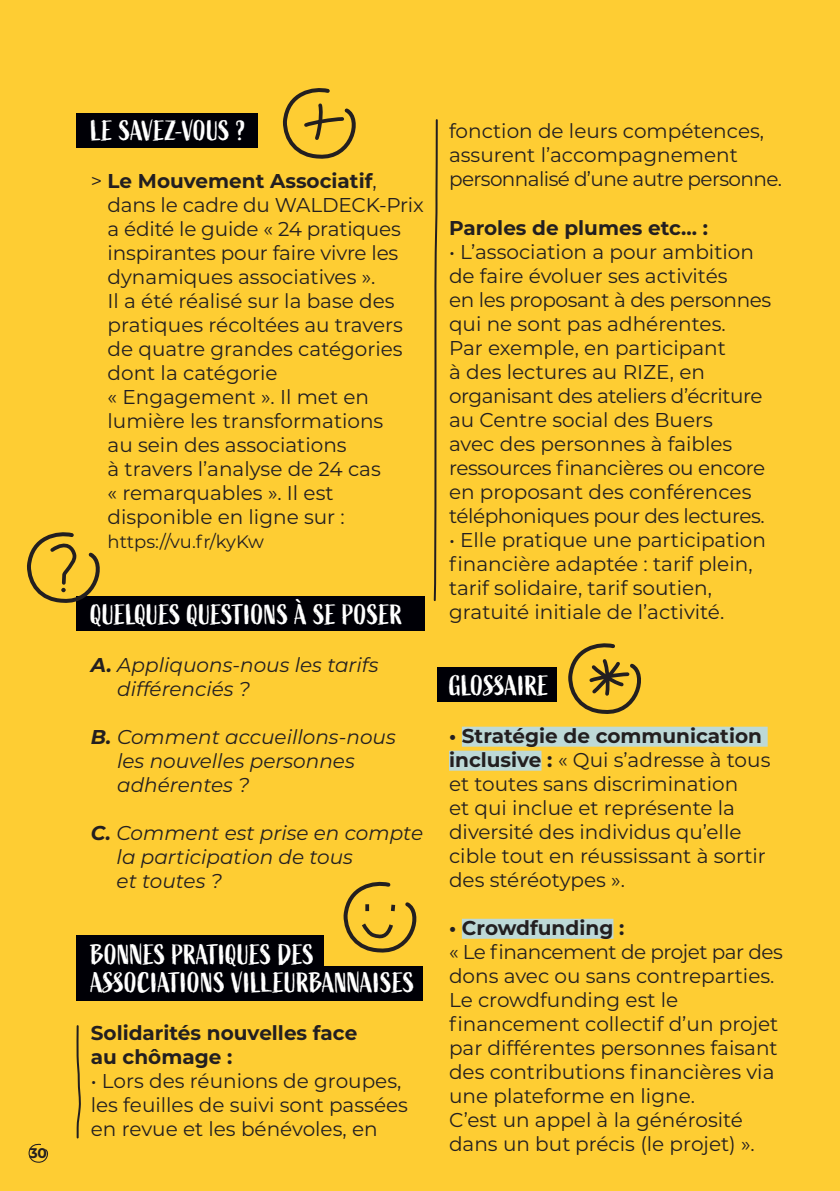
<style>
.page{position:relative;width:840px;height:1191px;background:#fff}
.page>*{position:absolute;margin:0;border:0;box-sizing:border-box;transform-origin:0 0}
.t1{font:28px/28px "Active";color:#fff}
.t2{font:20px/24px "Montserrat";color:#231f20}
.t3{font:italic 20px/24px "Montserrat";color:#231f20}
.t4{font:700 20px/24px "Montserrat";color:#231f20}
.t5{font:18px "Montserrat";color:#231f20}
.t6{font:700 14px "Montserrat";color:#231f20}
.s1{font-weight:700}
</style>
<div class="page">
<div style="left:0;top:0;width:839px;height:1191px;background:#fecd33"></div>
<svg style="left:28px;top:1143px;width:21px;height:20px"></svg>
<div style="left:77px;top:113px;width:181px;height:34px;background:#000006"></div>
<svg style="left:282px;top:88px;width:74px;height:71px"></svg>
<div style="left:77px;top:596px;width:348px;height:34px;background:#000006"></div>
<div style="left:77px;top:966px;width:345px;height:34px;background:#000006"></div>
<div style="left:77px;top:935px;width:247px;height:34px;background:#000006"></div>
<svg style="left:343px;top:881px;width:74px;height:72px"></svg>
<div style="left:437px;top:667px;width:119px;height:34px;background:#000006"></div>
<svg style="left:568px;top:643px;width:73px;height:71px"></svg>
<div style="left:461px;top:726px;width:306px;height:20px;background:#bdd9d7"></div>
<div style="left:449px;top:750px;width:92px;height:20px;background:#bdd9d7"></div>
<div style="left:461px;top:918px;width:152px;height:20px;background:#bdd9d7"></div>
<svg style="left:27px;top:532px;width:73px;height:75px"></svg>
<svg style="left:76px;top:1025px;width:5px;height:114px"></svg>
<svg style="left:433px;top:119px;width:5px;height:482px"></svg>
<p class="t6" style="left:29px;top:1143px;width:19px">30</p>
<h1 class="t1" style="left:91px;top:118px;width:157px">LE SAVEZ-VOUS ?</h1>
<p class="t2" style="left:107px;top:168px;width:317px;text-indent:-17px">&gt; <span class="s1">Le Mouvement Associatif</span>, dans le cadre du WALDECK-Prix a édité le guide « 24 pratiques inspirantes pour faire vivre les dynamiques associatives ».<br>Il a été réalisé sur la base des pratiques récoltées au travers de quatre grandes catégories dont la catégorie<br>« Engagement ». Il met en lumière les transformations<br>au sein des associations<br>à travers l’analyse de 24 cas<br>« remarquables ». Il est disponible en ligne sur :</p>
<p class="t5" style="left:107px;top:529px;width:158px">https://vu.fr/kyKw</p>
<h1 class="t1" style="left:91px;top:602px;width:313px">QUELQUES QUESTIONS À SE POSER</h1>
<p class="t3" style="left:117px;top:652px;width:262px;text-indent:-26px"><span class="s1">A.</span> Appliquons-nous les tarifs différenciés ?</p>
<p class="t3" style="left:117px;top:724px;width:280px;text-indent:-26px"><span class="s1">B.</span> Comment accueillons-nous les nouvelles personnes adhérentes ?</p>
<p class="t3" style="left:117px;top:820px;width:308px;text-indent:-26px"><span class="s1">C.</span> Comment est prise en compte la participation de tous<br>et toutes ?</p>
<h1 class="t1" style="left:91px;top:942px;width:325px">BONNES PRATIQUES DES<br>ASSOCIATIONS VILLEURBANNAISES</h1>
<p class="t4" style="left:91px;top:1020px;width:268px">Solidarités nouvelles face au chômage :</p>
<p class="t2" style="left:91px;top:1068px;width:318px">• Lors des réunions de groupes, les feuilles de suivi sont passées en revue et les bénévoles, en</p>
<p class="t2" style="left:449px;top:119px;width:334px">fonction de leurs compétences, assurent l’accompagnement personnalisé d’une autre personne.</p>
<p class="t4" style="left:449px;top:214px;width:260px">Paroles de plumes etc… :</p>
<p class="t2" style="left:449px;top:239px;width:323px">• L’association a pour ambition de faire évoluer ses activités<br>en les proposant à des personnes qui ne sont pas adhérentes.<br>Par exemple, en participant<br>à des lectures au RIZE, en organisant des ateliers d’écriture au Centre social des Buers<br>avec des personnes à faibles ressources financières ou encore en proposant des conférences téléphoniques pour des lectures.</p>
<p class="t2" style="left:449px;top:527px;width:318px">• Elle pratique une participation financière adaptée : tarif plein, tarif solidaire, tarif soutien, gratuité initiale de l’activité.</p>
<h1 class="t1" style="left:449px;top:672px;width:101px">GLOSSAIRE</h1>
<p class="t2" style="left:449px;top:723px;width:323px"><span class="s1">• Stratégie de communication inclusive :</span> « Qui s’adresse à tous et toutes sans discrimination<br>et qui inclue et représente la diversité des individus qu’elle cible tout en réussissant à sortir des stéréotypes ».</p>
<p class="t4" style="left:449px;top:914px;width:177px">• Crowdfunding :</p>
<p class="t2" style="left:449px;top:939px;width:335px">« Le financement de projet par des dons avec ou sans contreparties.<br>Le crowdfunding est le financement collectif d’un projet par différentes personnes faisant des contributions financières via une plateforme en ligne.<br>C’est un appel à la générosité dans un but précis (le projet) ».</p>
</div>
